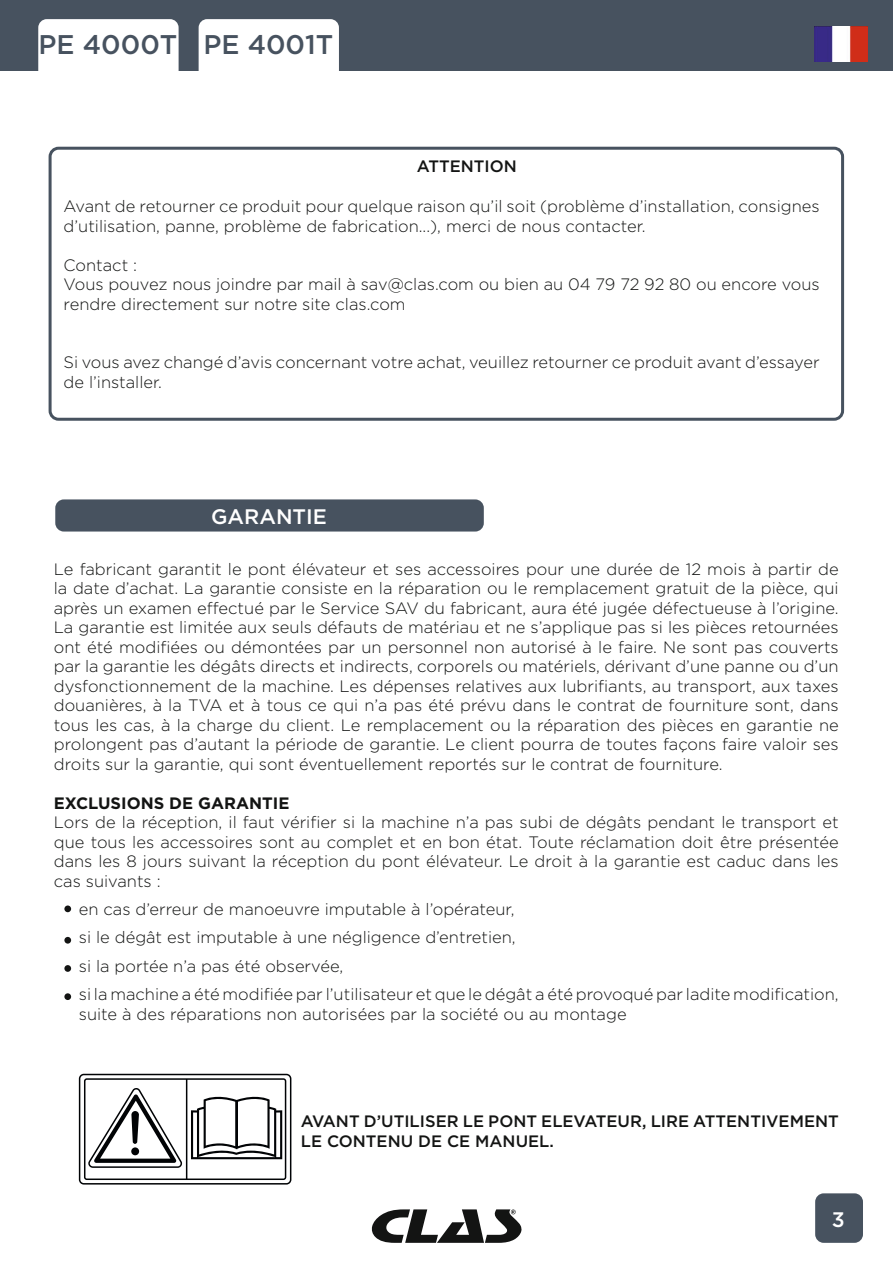
<style>
.page{position:relative;width:893px;height:1263px;background:#fff}
.page>*{position:absolute;margin:0;border:0;box-sizing:border-box;transform-origin:0 0}
.t1{font:500 27px "Gotham";color:#47525f}
.t2{font:500 21px "Gotham";color:#fff}
.t3{font:300 16.5px/19.5px "Gotham";color:#131413}
.t4{font:500 16.5px/19.5px "Gotham";color:#131413}
.t5{font:700 16.5px "Gotham";color:#131413}
</style>
<div class="page">
<div style="left:0;top:0;width:893px;height:71px;background:#47525f"></div>
<svg style="left:371px;top:1209px;width:151px;height:34px"></svg>
<div style="left:38px;top:19px;width:141px;height:70px;background:#fff;border-radius:9px"></div>
<div style="left:199px;top:19px;width:140px;height:70px;background:#fff;border-radius:9px"></div>
<img style="left:814px;top:26px;width:53px;height:35px">
<div style="left:55px;top:499px;width:429px;height:32px;background:#47525f;border-radius:9px"></div>
<div style="left:49px;top:147px;width:795px;height:274px;border:3px solid #47525f;border-radius:9px"></div>
<div style="left:64px;top:905px;width:7px;height:7px;background:#131413;border-radius:50%"></div>
<div style="left:64px;top:937px;width:7px;height:7px;background:#131413;border-radius:50%"></div>
<div style="left:64px;top:965px;width:7px;height:7px;background:#131413;border-radius:50%"></div>
<div style="left:64px;top:993px;width:7px;height:7px;background:#131413;border-radius:50%"></div>
<svg style="left:79px;top:1074px;width:212px;height:110px"></svg>
<div style="left:815px;top:1193px;width:48px;height:50px;background:#47525f;border-radius:9px"></div>
<h1 class="t1" style="left:39px;top:27px;width:296px">PE 4000T PE 4001T</h1>
<p class="t4" style="left:417px;top:156px;width:102px">ATTENTION</p>
<p class="t3" style="left:64px;top:196px;width:757px">Avant de retourner ce produit pour quelque raison qu’il soit (problème d’installation, consignes d’utilisation, panne, problème de fabrication...), merci de nous contacter.</p>
<p class="t3" style="left:64px;top:255px;width:758px">Contact :<br>Vous pouvez nous joindre par mail à sav@clas.com ou bien au 04 79 72 92 80 ou encore vous rendre directement sur notre site clas.com</p>
<p class="t3" style="left:64px;top:352px;width:758px">Si vous avez changé d’avis concernant votre achat, veuillez retourner ce produit avant d’essayer de l’installer.</p>
<p class="t2" style="left:211px;top:503px;width:117px">GARANTIE</p>
<p class="t3" style="left:54px;top:558px;width:787px;text-align:justify">Le fabricant garantit le pont élévateur et ses accessoires pour une durée de 12 mois à partir de la date d’achat. La garantie consiste en la réparation ou le remplacement gratuit de la pièce, qui après un examen effectué par le Service SAV du fabricant, aura été jugée défectueuse à l’origine.<br>La garantie est limitée aux seuls défauts de matériau et ne s’applique pas si les pièces retournées ont été modifiées ou démontées par un personnel non autorisé à le faire. Ne sont pas couverts par la garantie les dégâts directs et indirects, corporels ou matériels, dérivant d’une panne ou d’un dysfonctionnement de la machine. Les dépenses relatives aux lubrifiants, au transport, aux taxes douanières, à la TVA et à tous ce qui n’a pas été prévu dans le contrat de fourniture sont, dans tous les cas, à la charge du client. Le remplacement ou la réparation des pièces en garantie ne prolongent pas d’autant la période de garantie. Le client pourra de toutes façons faire valoir ses droits sur la garantie, qui sont éventuellement reportés sur le contrat de fourniture.</p>
<p class="t5" style="left:54px;top:792px;width:237px">EXCLUSIONS DE GARANTIE</p>
<p class="t3" style="left:54px;top:812px;width:787px;text-align:justify">Lors de la réception, il faut vérifier si la machine n’a pas subi de dégâts pendant le transport et que tous les accessoires sont au complet et en bon état. Toute réclamation doit être présentée dans les 8 jours suivant la réception du pont élévateur. Le droit à la garantie est caduc dans les cas suivants :</p>
<p class="t3" style="left:79px;top:894px;width:761px;line-height:28.5px">en cas d’erreur de manoeuvre imputable à l’opérateur,<br>si le dégât est imputable à une négligence d’entretien,<br>si la portée n’a pas été observée,<br>si la machine a été modifiée par l’utilisateur et que le dégât a été provoqué par ladite modification,</p>
<p class="t3" style="left:79px;top:1004px;width:549px">suite à des réparations non autorisées par la société ou au montage</p>
<p class="t4" style="left:301px;top:1111px;width:539px">AVANT D’UTILISER LE PONT ELEVATEUR, LIRE ATTENTIVEMENT<br>LE CONTENU DE CE MANUEL.</p>
<p class="t2" style="left:832px;top:1205px;width:14px">3</p>
</div>
